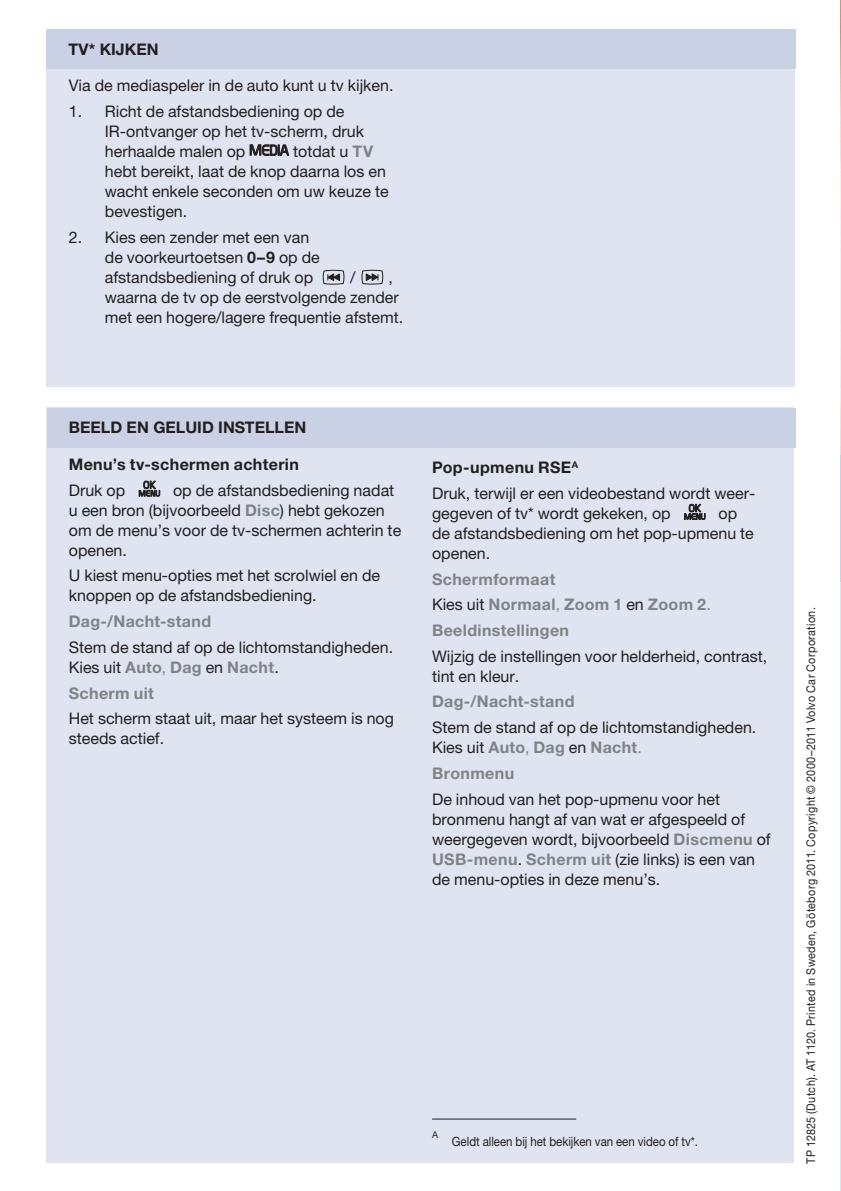
<style>
.page{position:relative;width:841px;height:1191px;background:#fff}
.page>*{position:absolute;margin:0;border:0;box-sizing:border-box;transform-origin:0 0}
.t1{font:16px/20px "Helvetica Neue ECG";color:#231f20}
.t2{font:700 16px/25.6px "Helvetica Neue ECG";letter-spacing:.025em;color:#808285}
.t3{font:700 16px "Helvetica Neue ECG";color:#231f20}
.t4{font:700 16px "Helvetica Neue ECG";letter-spacing:.025em;color:#231f20}
.t5{font:12.8px "Helvetica Neue ECG";color:#231f20;scale:.9 1}
.t6{font:12px "Helvetica Neue ECG";letter-spacing:.03em;color:#231f20;scale:.9 1}
.t7{font:9.2px "Helvetica Neue ECG";color:#231f20}
.s1{font-weight:700;color:#808285}
.s2{font-weight:700}
.s3{color:#808285}
.s4{font-weight:400;color:#231f20}
.s5{font-weight:400}
</style>
<div class="page">
<div style="left:46px;top:407px;width:747px;height:755px;background:#e0e4f0"></div>
<hr style="left:840px;top:0;width:1px;height:1190px;background:#e0e4f0">
<hr style="left:840px;top:454px;width:1px;height:128px;background:#cbd1e5">
<div style="left:46px;top:29px;width:748px;height:357px;background:#e0e4f0"></div>
<div style="left:46px;top:29px;width:748px;height:40px;background:#cbd1e5"></div>
<div style="left:46px;top:408px;width:749px;height:39px;background:#cbd1e5"></div>
<img style="left:840px;top:0;width:1px;height:454px">
<svg style="left:249px;top:144px;width:40px;height:12px"></svg>
<svg style="left:322px;top:269px;width:23px;height:16px"></svg>
<svg style="left:361px;top:269px;width:22px;height:16px"></svg>
<svg style="left:139px;top:480px;width:21px;height:17px"></svg>
<svg style="left:684px;top:503px;width:21px;height:17px"></svg>
<hr style="left:432px;top:1118px;width:144px;height:1px;background:#231f20">
<p class="t3" style="left:68px;top:43px;width:92px">TV* KIJKEN</p>
<p class="t1" style="left:105px;top:74px;width:290px;line-height:25.6px;text-indent:-36px">Via de mediaspeler in de auto kunt u tv kijken.<br>Richt de afstandsbediening op de</p>
<p class="t1" style="left:105px;top:123px;width:261px">IR-ontvanger op het tv-scherm, druk herhaalde malen op</p>
<p class="t1" style="left:69px;top:103px;width:15px">1.</p>
<p class="t1" style="left:105px;top:143px;width:285px;text-indent:188px">totdat u <span class="s1">TV </span>hebt bereikt, laat de knop daarna los en wacht enkele seconden om uw keuze te bevestigen.</p>
<p class="t1" style="left:105px;top:228px;width:216px">Kies een zender met een van de voorkeurtoetsen <span class="s2">0–9</span> op de afstandsbediening of druk op</p>
<p class="t1" style="left:69px;top:228px;width:15px">2.</p>
<p class="t1" style="left:350px;top:268px;width:7px">/</p>
<p class="t1" style="left:105px;top:268px;width:300px;text-indent:283px">, waarna de tv op de eerstvolgende zender met een hogere/lagere frequentie afstemt.</p>
<p class="t3" style="left:69px;top:422px;width:239px">BEELD EN GELUID INSTELLEN</p>
<p class="t4" style="left:69px;top:458px;width:231px">Menu’s tv-schermen achterin</p>
<p class="t1" style="left:69px;top:481px;width:58px">Druk op</p>
<p class="t1" style="left:69px;top:481px;width:334px;text-indent:104px">op de afstandsbediening nadat u een bron (bijvoorbeeld <span class="s1">Disc</span>) hebt gekozen om de menu’s voor de tv-schermen achterin te openen.</p>
<p class="t1" style="left:69px;top:567px;width:313px">U kiest menu-opties met het scrolwiel en de knoppen op de afstandsbediening.</p>
<p class="t2" style="left:69px;top:610px;width:144px">Dag-/Nacht-stand</p>
<p class="t1" style="left:69px;top:638px;width:325px">Stem de stand af op de lichtomstandigheden.<br>Kies uit <span class="s1">Auto</span><span class="s3">,</span> <span class="s1">Dag</span> en <span class="s1">Nacht</span>.</p>
<p class="t2" style="left:69px;top:681px;width:86px">Scherm uit</p>
<p class="t1" style="left:69px;top:709px;width:326px">Het scherm staat uit, maar het systeem is nog steeds actief.</p>
<p class="t1" style="left:432px;top:456px;width:324px;line-height:25.6px"><span class="s2">Pop-upmenu RSE</span><sup>A<br></sup>Druk, terwijl er een videobestand wordt weer-</p>
<p class="t1" style="left:432px;top:504px;width:240px">gegeven of tv* wordt gekeken, op</p>
<p class="t1" style="left:432px;top:504px;width:323px;text-indent:286px">op de afstandsbediening om het pop-upmenu te openen.</p>
<p class="t2" style="left:432px;top:567px;width:280px">Schermformaat<br><span class="s4">Kies uit</span> Normaal<span class="s5">,</span> Zoom 1 <span class="s4">en</span> Zoom 2<span class="s5">.<br></span>Beeldinstellingen</p>
<p class="t1" style="left:432px;top:647px;width:336px">Wijzig de instellingen voor helderheid, contrast, tint en kleur.</p>
<p class="t2" style="left:432px;top:690px;width:144px">Dag-/Nacht-stand</p>
<p class="t1" style="left:432px;top:718px;width:325px">Stem de stand af op de lichtomstandigheden.<br>Kies uit <span class="s1">Auto</span><span class="s3">,</span> <span class="s1">Dag</span> en <span class="s1">Nacht</span><span class="s3">.</span></p>
<p class="t2" style="left:432px;top:761px;width:84px">Bronmenu</p>
<p class="t1" style="left:432px;top:789px;width:340px">De inhoud van het pop-upmenu voor het bronmenu hangt af van wat er afgespeeld of weergegeven wordt, bijvoorbeeld <span class="s1">Discmenu</span> of <span class="s1">USB-menu</span>. <span class="s1">Scherm uit</span> (zie links) is een van de menu-opties in deze menu’s.</p>
<p class="t7" style="left:432px;top:1130px;width:8px">A</p>
<p class="t5" style="left:451px;top:1136px;width:275px">Geldt alleen bij het bekijken van een video of tv*.</p>
<p class="t6" style="left:806px;top:1163px;width:619px;rotate:-90deg">TP 12825 (Dutch). AT 1120. Printed in Sweden, Göteborg 2011. Copyright © 2000–2011 Volvo Car Corporation.</p>
</div>
